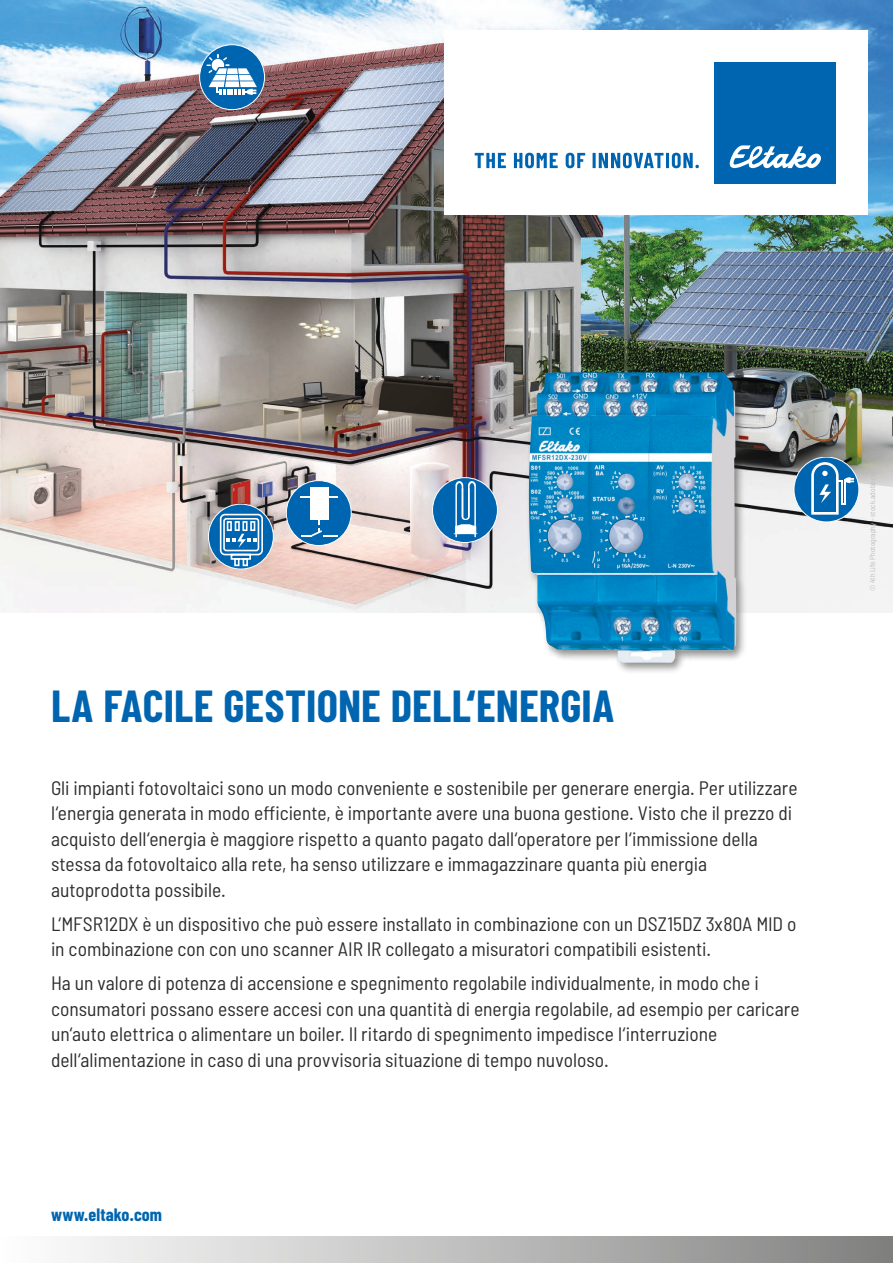
<style>
.page{position:relative;width:893px;height:1263px;background:#fff}
.page>*{position:absolute;margin:0;border:0;box-sizing:border-box;transform-origin:0 0}
.t1{font:700 45px "Barlow Condensed";letter-spacing:.005em;color:#0065b0}
.t2{font:semi-condensed 19.5px/25.5px "Barlow";color:#2e2d2c}
.t3{font:700 18px "Barlow Condensed";letter-spacing:.005em;color:#0065b0}
.t4{font:semi-condensed 7.5px "Barlow";color:#bdbdbc}
</style>
<div class="page">
<img style="left:0;top:0;width:893px;height:612px">
<div style="left:443px;top:30px;width:424px;height:185px;background:#fff"></div>
<div style="left:714px;top:62px;width:122px;height:121px;background:#0065b0"></div>
<svg style="left:729px;top:145px;width:92px;height:24px"></svg>
<svg style="left:475px;top:153px;width:31px;height:15px"></svg>
<svg style="left:514px;top:153px;width:44px;height:15px"></svg>
<svg style="left:566px;top:153px;width:19px;height:15px"></svg>
<svg style="left:593px;top:153px;width:106px;height:15px"></svg>
<div style="left:794px;top:457px;width:65px;height:65px;background:#0065b0;border-radius:50%"></div>
<div style="left:794px;top:457px;width:65px;height:65px;border:1px solid #fff;border-radius:50%"></div>
<svg style="left:810px;top:461px;width:44px;height:55px"></svg>
<hr style="left:844px;top:480px;width:2px;height:25px;background:#fff">
<div style="left:208px;top:504px;width:65px;height:65px;background:#0065b0;border-radius:50%"></div>
<div style="left:208px;top:504px;width:65px;height:65px;border:1px solid #fff;border-radius:50%"></div>
<svg style="left:219px;top:513px;width:45px;height:54px"></svg>
<div style="left:286px;top:481px;width:65px;height:64px;background:#0065b0;border-radius:50%"></div>
<div style="left:286px;top:480px;width:65px;height:66px;border:1px solid #fff;border-radius:50%"></div>
<div style="left:310px;top:487px;width:18px;height:33px;background:#fff"></div>
<hr style="left:300px;top:496px;width:37px;height:2px;background:#fff">
<svg style="left:301px;top:519px;width:37px;height:18px"></svg>
<div style="left:432px;top:478px;width:65px;height:64px;background:#0065b0;border-radius:50%"></div>
<div style="left:432px;top:477px;width:65px;height:66px;border:1px solid #fff;border-radius:50%"></div>
<svg style="left:454px;top:481px;width:23px;height:56px"></svg>
<div style="left:200px;top:45px;width:65px;height:65px;background:#0065b0;border-radius:50%"></div>
<div style="left:200px;top:45px;width:65px;height:65px;border:1px solid #fff;border-radius:50%"></div>
<svg style="left:207px;top:54px;width:50px;height:41px"></svg>
<div style="left:0;top:1236px;width:893px;height:27px;background:linear-gradient(to right,#fff,#818180)"></div>
<div style="left:525px;top:368px;width:222px;height:305px;background:#1d1d1b;opacity:.5"></div>
<img style="left:529px;top:372px;width:207px;height:291px">
<h1 class="t1" style="left:51px;top:678px;width:565px">LA FACILE GESTIONE DELL‘ENERGIA</h1>
<p class="t2" style="left:51px;top:774px;width:748px">Gli impianti fotovoltaici sono un modo conveniente e sostenibile per generare energia. Per utilizzare l‘energia generata in modo efficiente, è importante avere una buona gestione. Visto che il prezzo di acquisto dell‘energia è maggiore rispetto a quanto pagato dall‘operatore per l‘immissione della stessa da fotovoltaico alla rete, ha senso utilizzare e immagazzinare quanta più energia autoprodotta possibile.</p>
<p class="t2" style="left:51px;top:910px;width:747px">L‘MFSR12DX è un dispositivo che può essere installato in combinazione con un DSZ15DZ 3x80A MID o in combinazione con con uno scanner AIR IR collegato a misuratori compatibili esistenti.</p>
<p class="t2" style="left:51px;top:970px;width:750px">Ha un valore di potenza di accensione e spegnimento regolabile individualmente, in modo che i consumatori possano essere accesi con una quantità di energia regolabile, ad esempio per caricare un‘auto elettrica o alimentare un boiler. Il ritardo di spegnimento impedisce l‘interruzione dell‘alimentazione in caso di una provvisoria situazione di tempo nuvoloso.</p>
<p class="t3" style="left:51px;top:1204px;width:112px">www.eltako.com</p>
<p class="t4" style="left:868px;top:591px;width:126px;rotate:-90deg">© 4th Life Photography – stock.adobe.com</p>
</div>
